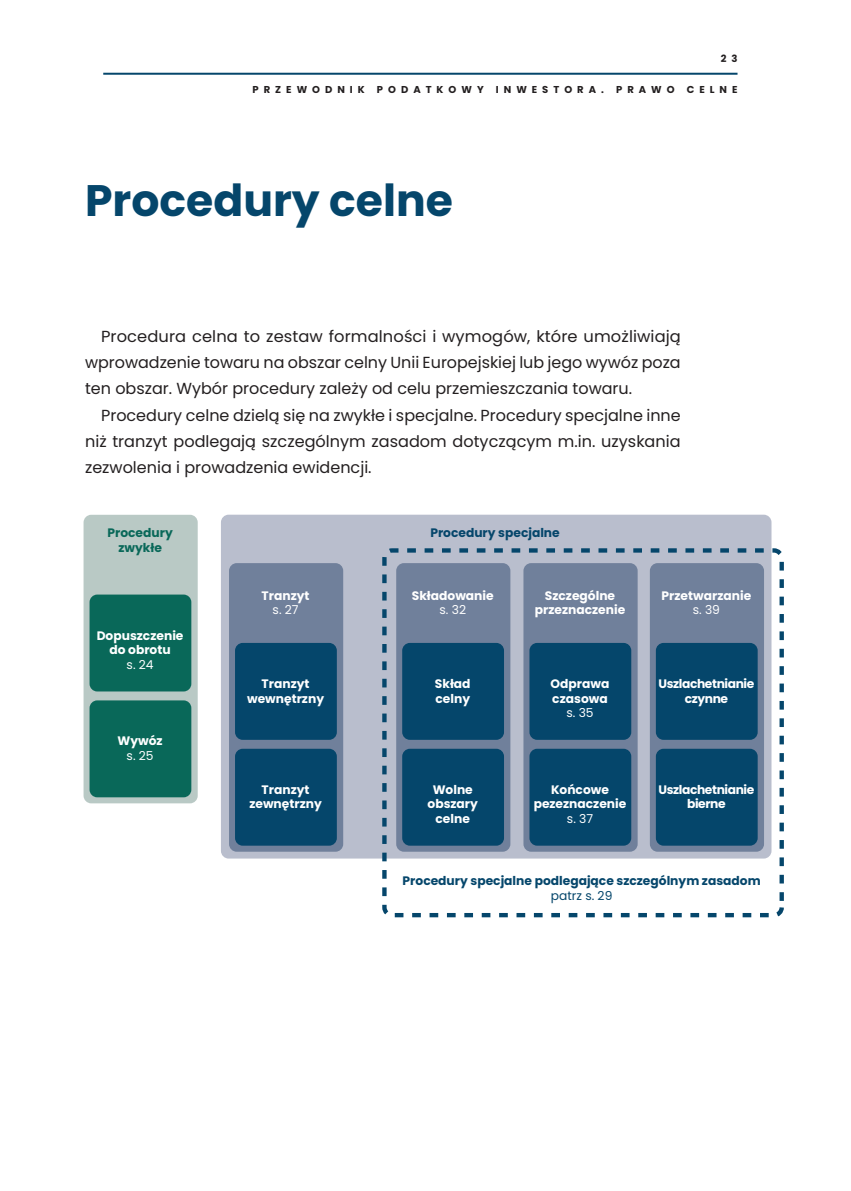
<style>
.page{position:relative;width:851px;height:1191px;background:#fff}
.page>*{position:absolute;margin:0;border:0;box-sizing:border-box;transform-origin:0 0}
.t1{font:700 44px "Poppins";color:#05466b}
.t2{font:16px/26px "Poppins";color:#231f20;text-align:justify}
.t3{font:700 12.2px/14.8px "Poppins";color:#fff;text-align:center}
.t4{font:700 12.2px "Poppins";color:#05466b}
.t5{font:700 12.2px/14.8px "Poppins";letter-spacing:-.03em;color:#fff;text-align:center}
.t6{font:12.2px "Poppins";color:#fff}
.t7{font:700 12.2px/14.8px "Poppins";color:#096859;text-align:center}
.t8{font:12.2px "Poppins";color:#05466b}
.t9{font:700 10px "Poppins";letter-spacing:.5em;color:#231f20}
</style>
<div class="page">
<hr style="left:103px;top:73px;width:634px;height:2px;background:#05466b">
<div style="left:221px;top:514px;width:550px;height:344px;background:#b9becd;border-radius:8px"></div>
<div style="left:83px;top:515px;width:115px;height:288px;background:#b9c9c5;border-radius:8px"></div>
<div style="left:89px;top:594px;width:102px;height:97px;background:#096859;border-radius:8px"></div>
<div style="left:89px;top:700px;width:102px;height:97px;background:#096859;border-radius:8px"></div>
<div style="left:229px;top:563px;width:114px;height:288px;background:#70809b;border-radius:8px"></div>
<div style="left:235px;top:643px;width:102px;height:97px;background:#05466b;border-radius:8px"></div>
<div style="left:235px;top:748px;width:102px;height:97px;background:#05466b;border-radius:8px"></div>
<div style="left:382px;top:548px;width:401px;height:369px;border:4px dashed #05466b;border-radius:8px"></div>
<div style="left:396px;top:563px;width:114px;height:288px;background:#70809b;border-radius:8px"></div>
<div style="left:402px;top:643px;width:102px;height:97px;background:#05466b;border-radius:8px"></div>
<div style="left:402px;top:748px;width:102px;height:97px;background:#05466b;border-radius:8px"></div>
<div style="left:523px;top:563px;width:114px;height:288px;background:#70809b;border-radius:8px"></div>
<div style="left:529px;top:643px;width:102px;height:97px;background:#05466b;border-radius:8px"></div>
<div style="left:529px;top:748px;width:102px;height:97px;background:#05466b;border-radius:8px"></div>
<div style="left:649px;top:563px;width:115px;height:288px;background:#70809b;border-radius:8px"></div>
<div style="left:655px;top:643px;width:102px;height:97px;background:#05466b;border-radius:8px"></div>
<div style="left:655px;top:748px;width:102px;height:97px;background:#05466b;border-radius:8px"></div>
<p class="t9" style="left:720px;top:53px;width:18px">2 3</p>
<p class="t9" style="left:252px;top:83px;width:486px">PRZEWODNIK PODATKOWY INWESTORA. PRAWO CELNE</p>
<h1 class="t1" style="left:85px;top:175px;width:369px">Procedury celne</h1>
<p class="t2" style="left:85px;top:324px;width:597px;text-indent:16px">Procedura celna to zestaw formalności i wymogów, które umożliwiają wprowadzenie towaru na obszar celny Unii Europejskiej lub jego wywóz poza ten obszar. Wybór procedury zależy od celu przemieszczania towaru.</p>
<p class="t2" style="left:85px;top:402px;width:597px;text-indent:16px">Procedury celne dzielą się na zwykłe i specjalne. Procedury specjalne inne niż tranzyt podlegają szczególnym zasadom dotyczącym m.in. uzyskania zezwolenia i prowadzenia ewidencji.</p>
<p class="t7" style="left:107px;top:525px;width:67px">Procedury zwykłe</p>
<p class="t4" style="left:430px;top:525px;width:131px">Procedury specjalne</p>
<p class="t3" style="left:261px;top:588px;width:49px">Tranzyt</p>
<p class="t6" style="left:272px;top:603px;width:27px">s. 27</p>
<p class="t3" style="left:412px;top:588px;width:83px">Składowanie</p>
<p class="t6" style="left:439px;top:603px;width:28px">s. 32</p>
<p class="t3" style="left:534px;top:588px;width:92px">Szczególne przeznaczenie</p>
<p class="t3" style="left:661px;top:588px;width:91px">Przetwarzanie</p>
<p class="t6" style="left:692px;top:603px;width:29px">s. 39</p>
<p class="t3" style="left:97px;top:628px;width:88px">Dopuszczenie do obrotu</p>
<p class="t6" style="left:127px;top:657px;width:29px">s. 24</p>
<p class="t3" style="left:247px;top:676px;width:78px">Tranzyt wewnętrzny</p>
<p class="t3" style="left:435px;top:676px;width:37px;text-align:left">Skład celny</p>
<p class="t3" style="left:550px;top:676px;width:60px;text-align:left">Odprawa czasowa</p>
<p class="t6" style="left:566px;top:706px;width:29px">s. 35</p>
<p class="t5" style="left:658px;top:676px;width:97px">Uszlachetnianie czynne</p>
<p class="t3" style="left:117px;top:733px;width:47px">Wywóz</p>
<p class="t6" style="left:127px;top:748px;width:29px">s. 25</p>
<p class="t3" style="left:249px;top:782px;width:74px">Tranzyt zewnętrzny</p>
<p class="t3" style="left:427px;top:782px;width:52px">Wolne obszary celne</p>
<p class="t3" style="left:533px;top:782px;width:94px">Końcowe pezeznaczenie</p>
<p class="t6" style="left:567px;top:811px;width:28px">s. 37</p>
<p class="t5" style="left:658px;top:782px;width:97px">Uszlachetnianie bierne</p>
<p class="t4" style="left:402px;top:874px;width:359px">Procedury specjalne podlegające szczególnym zasadom</p>
<p class="t8" style="left:550px;top:888px;width:63px">patrz s. 29</p>
</div>
